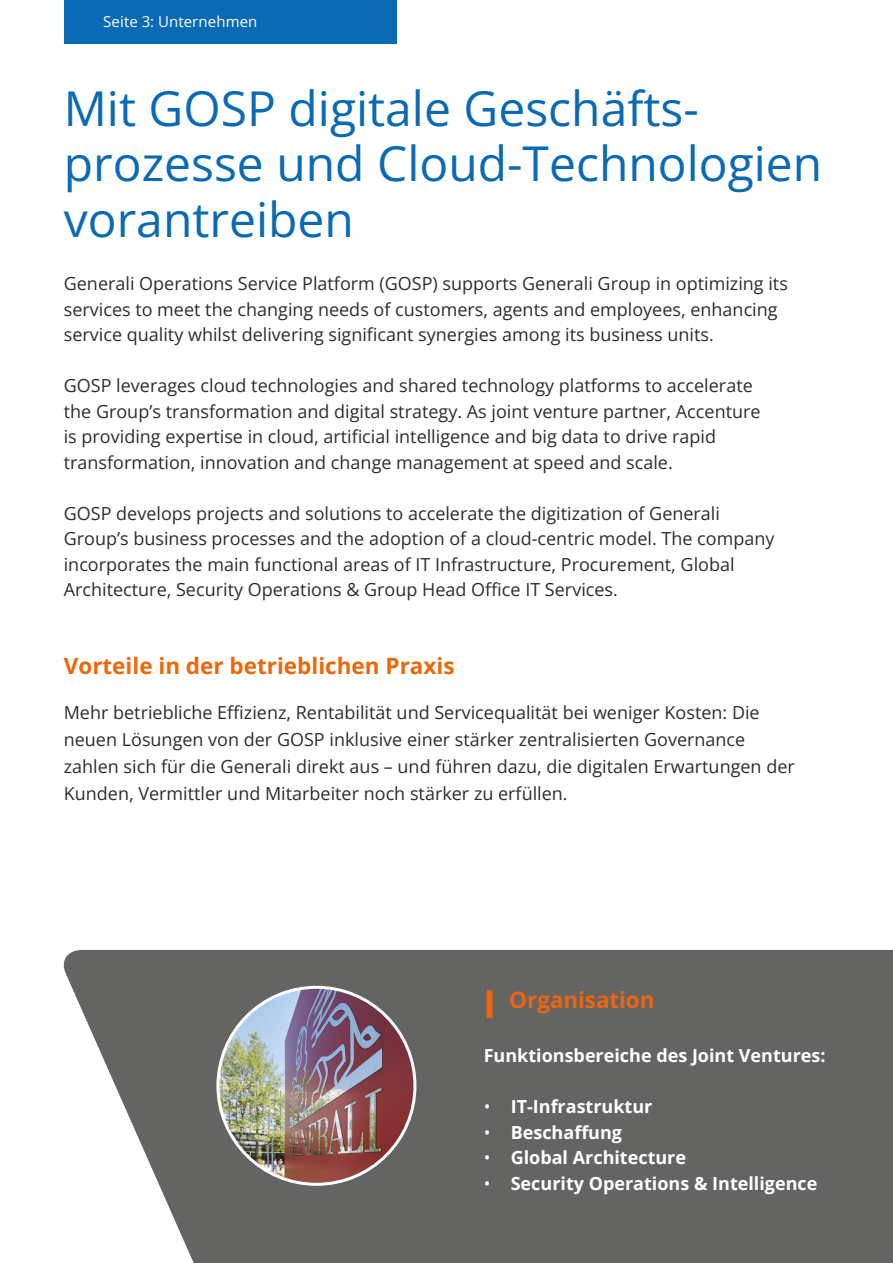
<style>
.page{position:relative;width:893px;height:1263px;background:#fff}
.page>*{position:absolute;margin:0;border:0;box-sizing:border-box;transform-origin:0 0}
.t1{font:48px/55.5px "Open Sans";color:#0a6ab3}
.t2{font:700 22.5px "Open Sans";color:#ec6708}
.t3{font:700 22.5px "Open Sans";letter-spacing:-.005em;color:#ec6611}
.t4{font:18px/25.5px "Open Sans";color:#2e2d2c}
.t5{font:700 18px "Open Sans";color:#fff}
.t6{font:15px "Open Sans";letter-spacing:.005em;color:#fff}
.s1{font-weight:400}
</style>
<div class="page">
<svg style="left:63px;top:950px;width:830px;height:313px;background:#727271"></svg>
<div style="left:486px;top:990px;width:6px;height:28px;background:#ec670e"></div>
<div style="left:64px;top:0;width:332px;height:44px;background:#0a6ab3"></div>
<img style="left:218px;top:987px;width:197px;height:197px;border-radius:99px">
<p class="t6" style="left:103px;top:11px;width:156px">Seite 3: Unternehmen</p>
<h1 class="t1" style="left:64px;top:79px;width:760px">Mit GOSP digitale Geschäfts&shy;prozesse und Cloud-Technologien vorantreiben</h1>
<p class="t4" style="left:64px;top:270px;width:726px">Generali Operations Service Platform (GOSP) supports Generali Group in optimizing its services to meet the changing needs of customers, agents and employees, enhancing service quality whilst delivering significant synergies among its business units.</p>
<p class="t4" style="left:64px;top:372px;width:698px">GOSP leverages cloud technologies and shared technology platforms to accelerate the Group’s transformation and digital strategy. As joint venture partner, Accenture is providing expertise in cloud, artificial intelligence and big data to drive rapid transformation, innovation and change management at speed and scale.</p>
<p class="t4" style="left:64px;top:500px;width:712px">GOSP develops projects and solutions to accelerate the digitization of Generali Group’s business processes and the adoption of a cloud-centric model. The company incorporates the main functional areas of IT Infrastructure, Procurement, Global Architecture, Security Operations &amp; Group Head Office IT Services.</p>
<p class="t2" style="left:64px;top:651px;width:392px">Vorteile in der betrieblichen Praxis</p>
<p class="t4" style="left:64px;top:699px;width:732px;line-height:27px">Mehr betriebliche Effizienz, Rentabilität und Servicequalität bei weniger Kosten: Die neuen Lösungen von der GOSP inklusive einer stärker zentralisierten Governance zahlen sich für die Generali direkt aus – und führen dazu, die digitalen Erwartungen der Kunden, Vermittler und Mitarbeiter noch stärker zu erfüllen.</p>
<p class="t3" style="left:509px;top:984px;width:147px">Organisation</p>
<p class="t5" style="left:484px;top:1043px;width:343px">Funktionsbereiche des Joint Ventures:</p>
<p class="t5" style="left:484px;top:1094px;width:170px"><span class="s1">•</span> IT-Infrastruktur</p>
<p class="t5" style="left:484px;top:1120px;width:140px"><span class="s1">•</span> Beschaffung</p>
<p class="t5" style="left:484px;top:1145px;width:204px"><span class="s1">•</span> Global Architecture</p>
<p class="t5" style="left:484px;top:1171px;width:335px"><span class="s1">•</span> Security Operations &amp; Intelligence</p>
</div>
